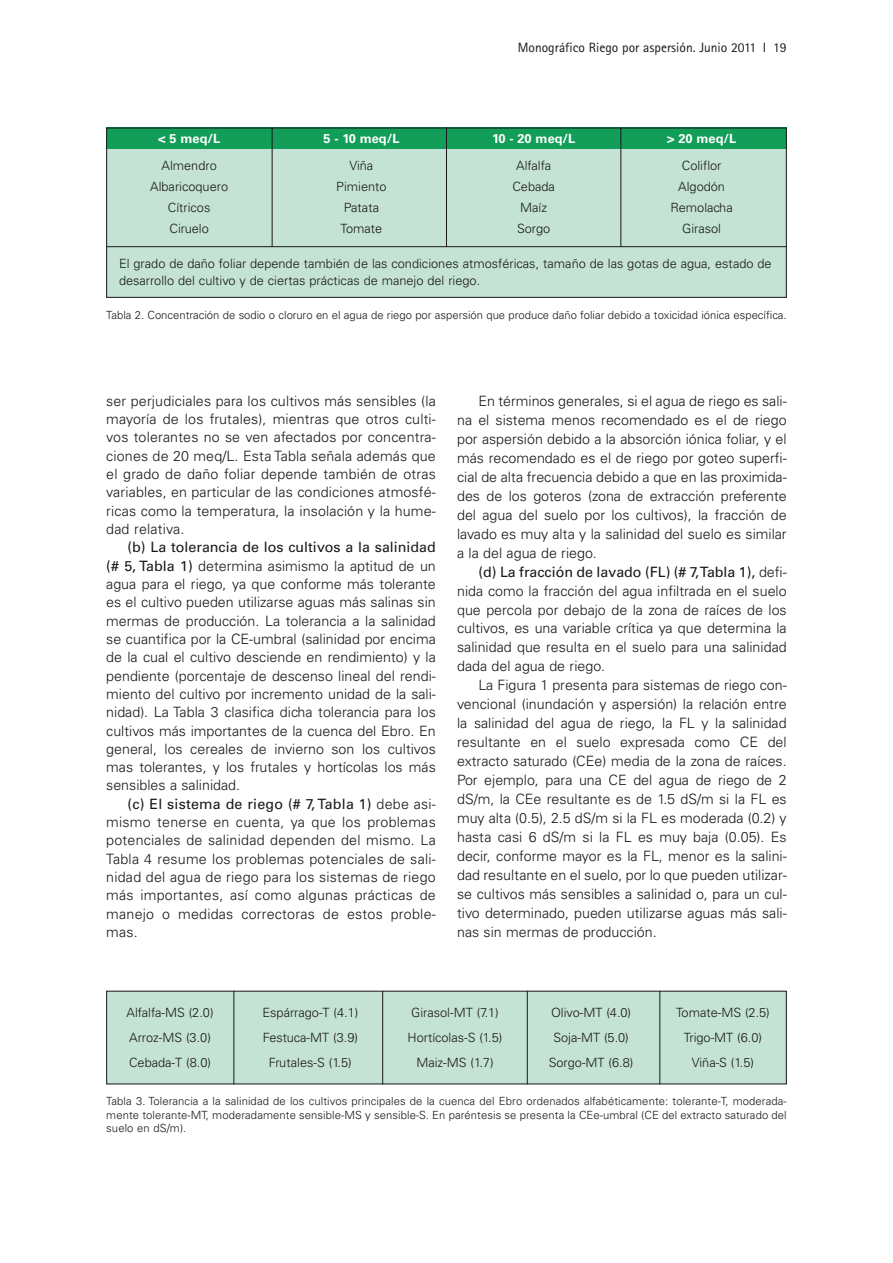
<style>
.page{position:relative;width:893px;height:1263px;background:#fff}
.page>*{position:absolute;margin:0;border:0;box-sizing:border-box;transform-origin:0 0}
.t1{font:300 14.25px/18.3px "Univers";color:#191719;text-align:justify}
.t2{font:13.5px "Rotis Sans Serif";color:#191719}
.t3{font:300 12.75px/16.5px "Univers";color:#191719}
.t4{font:700 12.75px "Univers";color:#fff}
.t5{font:300 11.25px/13.5px "Univers";color:#191719;text-align:justify}
.s1{font-weight:400}
</style>
<div class="page">
<div style="left:107px;top:991px;width:679px;height:93px;background:#c5e3d4"></div>
<svg style="left:106px;top:127px;width:681px;height:171px;background:#aad6c1"></svg>
<hr style="left:106px;top:246px;width:681px;height:1px;background:#191719">
<hr style="left:233px;top:991px;width:1px;height:93px;background:#191719">
<hr style="left:382px;top:991px;width:1px;height:93px;background:#191719">
<hr style="left:527px;top:991px;width:1px;height:93px;background:#191719">
<hr style="left:659px;top:991px;width:1px;height:93px;background:#191719">
<p class="t2" style="left:518px;top:43px;width:270px">Monográfico Riego por aspersión. Junio 2011 I 19</p>
<p class="t4" style="left:158px;top:134px;width:63px">&lt; 5 meq/L</p>
<p class="t4" style="left:323px;top:134px;width:78px">5 - 10 meq/L</p>
<p class="t4" style="left:492px;top:134px;width:85px">10 - 20 meq/L</p>
<p class="t4" style="left:667px;top:134px;width:71px">&gt; 20 meq/L</p>
<p class="t3" style="left:162px;top:159px;width:57px">Almendro</p>
<p class="t3" style="left:349px;top:159px;width:25px">Viña</p>
<p class="t3" style="left:516px;top:159px;width:36px">Alfalfa</p>
<p class="t3" style="left:682px;top:159px;width:41px">Coliflor</p>
<p class="t3" style="left:150px;top:179px;width:79px">Albaricoquero</p>
<p class="t3" style="left:336px;top:179px;width:52px">Pimiento</p>
<p class="t3" style="left:512px;top:179px;width:44px">Cebada</p>
<p class="t3" style="left:678px;top:179px;width:48px">Algodón</p>
<p class="t3" style="left:168px;top:200px;width:44px">Cítricos</p>
<p class="t3" style="left:344px;top:200px;width:37px">Patata</p>
<p class="t3" style="left:520px;top:200px;width:28px">Maíz</p>
<p class="t3" style="left:670px;top:200px;width:64px">Remolacha</p>
<p class="t3" style="left:169px;top:221px;width:41px">Ciruelo</p>
<p class="t3" style="left:341px;top:221px;width:43px">Tomate</p>
<p class="t3" style="left:517px;top:221px;width:35px">Sorgo</p>
<p class="t3" style="left:682px;top:221px;width:40px">Girasol</p>
<p class="t3" style="left:119px;top:257px;width:654px">El grado de daño foliar depende también de las condiciones atmosféricas, tamaño de las gotas de agua, estado de desarrollo del cultivo y de ciertas prácticas de manejo del riego.</p>
<p class="t5" style="left:106px;top:309px;width:682px">Tabla 2. Concentración de sodio o cloruro en el agua de riego por aspersión que produce daño foliar debido a toxicidad iónica específica.</p>
<p class="t1" style="left:106px;top:393px;width:331px">ser perjudiciales para los cultivos más sensibles (la mayoría de los frutales), mientras que otros culti&shy;vos tolerantes no se ven afectados por concentra&shy;ciones de 20 meq/L. Esta Tabla señala además que el grado de daño foliar depende también de otras variables, en particular de las condiciones atmosfé&shy;ricas como la temperatura, la insolación y la hume&shy;dad relativa.</p>
<p class="t1" style="left:106px;top:539px;width:331px;text-indent:21px"><span class="s1">(b) La tolerancia de los cultivos a la salinidad (# 5, Tabla 1)</span> determina asimismo la aptitud de un agua para el riego, ya que conforme más tolerante es el cultivo pueden utilizarse aguas más salinas sin mermas de producción. La tolerancia a la salinidad se cuantifica por la CE-umbral (salinidad por encima de la cual el cultivo desciende en rendimiento) y la pendiente (porcentaje de descenso lineal del rendi&shy;miento del cultivo por incremento unidad de la sali&shy;nidad). La Tabla 3 clasifica dicha tolerancia para los cultivos más importantes de la cuenca del Ebro. En general, los cereales de invierno son los cultivos mas tolerantes, y los frutales y hortícolas los más sensibles a salinidad.</p>
<p class="t1" style="left:106px;top:796px;width:331px;text-indent:21px"><span class="s1">(c) El sistema de riego (# 7, Tabla 1)</span> debe asi&shy;mismo tenerse en cuenta, ya que los problemas potenciales de salinidad dependen del mismo. La Tabla 4 resume los problemas potenciales de sali&shy;nidad del agua de riego para los sistemas de riego más importantes, así como algunas prácticas de manejo o medidas correctoras de estos proble&shy;mas.</p>
<p class="t1" style="left:457px;top:393px;width:331px;line-height:18.9px;text-indent:21px">En términos generales, si el agua de riego es sali&shy;na el sistema menos recomendado es el de riego por aspersión debido a la absorción iónica foliar, y el más recomendado es el de riego por goteo superfi&shy;cial de alta frecuencia debido a que en las proximida&shy;des de los goteros (zona de extracción preferente del agua del suelo por los cultivos), la fracción de lavado es muy alta y la salinidad del suelo es similar a la del agua de riego.</p>
<p class="t1" style="left:457px;top:563px;width:331px;line-height:18.9px;text-indent:21px"><span class="s1">(d) La fracción de lavado (FL) (# 7, Tabla 1),</span> defi&shy;nida como la fracción del agua infiltrada en el suelo que percola por debajo de la zona de raíces de los cultivos, es una variable crítica ya que determina la salinidad que resulta en el suelo para una salinidad dada del agua de riego.</p>
<p class="t1" style="left:457px;top:677px;width:331px;line-height:18.9px;text-indent:21px">La Figura 1 presenta para sistemas de riego con&shy;vencional (inundación y aspersión) la relación entre la salinidad del agua de riego, la FL y la salinidad resultante en el suelo expresada como CE del extracto saturado (CEe) media de la zona de raíces.<br>Por ejemplo, para una CE del agua de riego de 2 dS/m, la CEe resultante es de 1.5 dS/m si la FL es muy alta (0.5), 2.5 dS/m si la FL es moderada (0.2) y hasta casi 6 dS/m si la FL es muy baja (0.05). Es decir, conforme mayor es la FL, menor es la salini&shy;dad resultante en el suelo, por lo que pueden utilizar&shy;se cultivos más sensibles a salinidad o, para un cul&shy;tivo determinado, pueden utilizarse aguas más sali&shy;nas sin mermas de producción.</p>
<p class="t3" style="left:127px;top:1006px;width:88px">Alfalfa-MS (2.0)</p>
<p class="t3" style="left:262px;top:1006px;width:97px">Espárrago-T (4.1)</p>
<p class="t3" style="left:411px;top:1006px;width:89px">Girasol-MT (7.1)</p>
<p class="t3" style="left:551px;top:1006px;width:82px">Olivo-MT (4.0)</p>
<p class="t3" style="left:676px;top:1006px;width:95px">Tomate-MS (2.5)</p>
<p class="t3" style="left:129px;top:1031px;width:83px">Arroz-MS (3.0)</p>
<p class="t3" style="left:263px;top:1031px;width:97px">Festuca-MT (3.9)</p>
<p class="t3" style="left:407px;top:1031px;width:96px">Hortícolas-S (1.5)</p>
<p class="t3" style="left:553px;top:1031px;width:77px">Soja-MT (5.0)</p>
<p class="t3" style="left:684px;top:1031px;width:80px">Trigo-MT (6.0)</p>
<p class="t3" style="left:129px;top:1056px;width:83px">Cebada-T (8.0)</p>
<p class="t3" style="left:269px;top:1056px;width:84px">Frutales-S (1.5)</p>
<p class="t3" style="left:416px;top:1056px;width:79px">Maiz-MS (1.7)</p>
<p class="t3" style="left:549px;top:1056px;width:86px">Sorgo-MT (6.8)</p>
<p class="t3" style="left:692px;top:1056px;width:64px">Viña-S (1.5)</p>
<p class="t5" style="left:106px;top:1095px;width:682px">Tabla 3. Tolerancia a la salinidad de los cultivos principales de la cuenca del Ebro ordenados alfabéticamente: tolerante-T, moderada&shy;mente tolerante-MT, moderadamente sensible-MS y sensible-S. En paréntesis se presenta la CEe-umbral (CE del extracto saturado del suelo en dS/m).</p>
</div>
